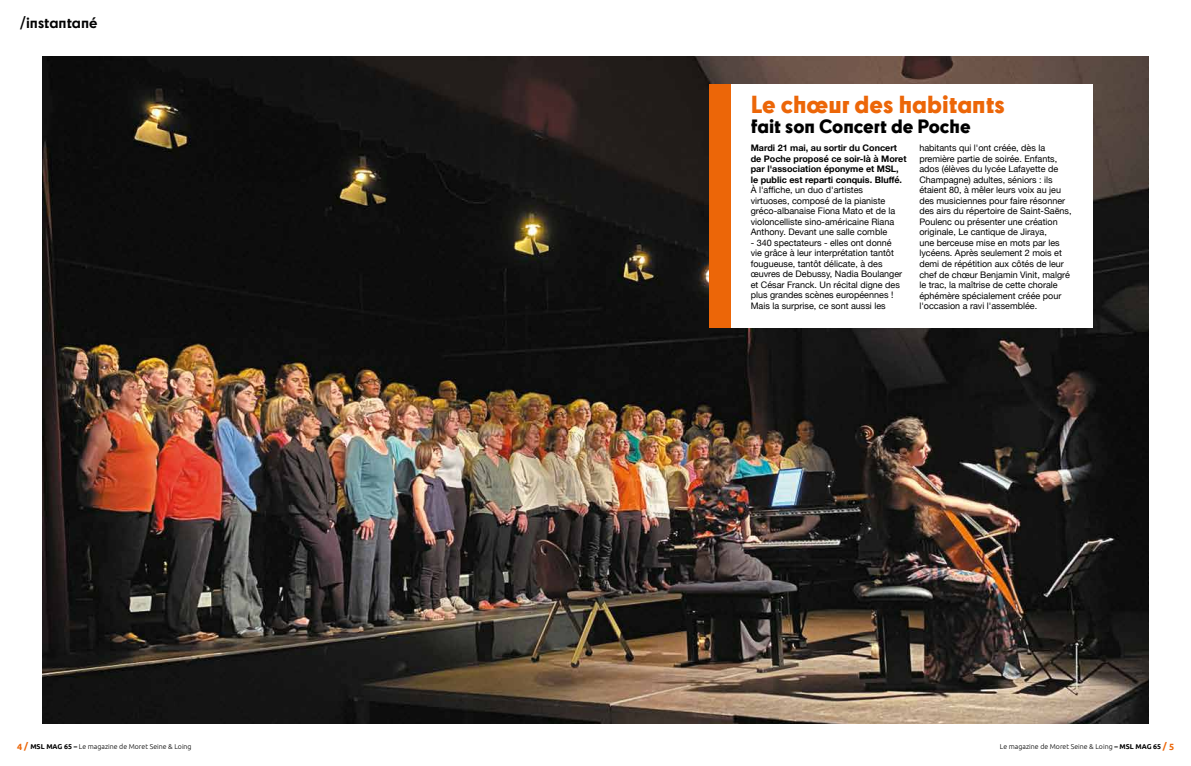
<style>
.page{position:relative;width:1191px;height:766px;background:#fff}
.page>*{position:absolute;margin:0;border:0;box-sizing:border-box;transform-origin:0 0}
.t1{font:800 23px "Cy";color:#ec6608}
.t2{font:800 18px "Cy";color:#000}
.t3{font:700 14px "Cy";color:#000}
.t4{font:9px/10.5px "Helvetica Neue";color:#000}
.t5{font:700 9px/10.5px "Helvetica Neue";color:#000}
.t6{font:300 7px "Ubuntu";color:#000}
.s1{font-weight:700;font-size:9px;color:#ec6608}
.s2{font-weight:700}
</style>
<div class="page">
<img style="left:43px;top:57px;width:1105px;height:666px">
<div style="left:709px;top:84px;width:383px;height:243px;background:#fff"></div>
<div style="left:709px;top:84px;width:22px;height:243px;background:#ec6608"></div>
<h3 class="t3" style="left:20px;top:12px;width:79px">/instantané</h3>
<p class="t6" style="left:17px;top:741px;width:176px"><span class="s1">4 /</span> <span class="s2">MSL MAG 65 –</span> Le magazine de Moret Seine &amp; Loing</p>
<h1 class="t1" style="left:750px;top:87px;width:256px">Le chœur des habitants</h1>
<h2 class="t2" style="left:750px;top:112px;width:221px">fait son Concert de Poche</h2>
<p class="t5" style="left:750px;top:143px;width:157px">Mardi 21 mai, au sortir du Concert de Poche proposé ce soir-là à Moret par l'association éponyme et MSL, le public est reparti conquis. Bluffé.</p>
<p class="t4" style="left:750px;top:185px;width:146px">À l'affiche, un duo d'artistes virtuoses, composé de la pianiste gréco-albanaise Fiona Mato et de la violoncelliste sino-américaine Riana Anthony. Devant une salle comble</p>
<p class="t4" style="left:750px;top:238px;width:153px">- 340 spectateurs - elles ont donné vie grâce à leur interprétation tantôt fougueuse, tantôt délicate, à des œuvres de Debussy, Nadia Boulanger et César Franck. Un récital digne des plus grandes scènes européennes !<br>Mais la surprise, ce sont aussi les</p>
<p class="t4" style="left:919px;top:143px;width:154px">habitants qui l'ont créée, dès la première partie de soirée. Enfants, ados (élèves du lycée Lafayette de Champagne) adultes, séniors : ils étaient 80, à mêler leurs voix au jeu des musiciennes pour faire résonner des airs du répertoire de Saint-Saëns, Poulenc ou présenter une création originale, Le cantique de Jiraya,<br>une berceuse mise en mots par les lycéens. Après seulement 2 mois et demi de répétition aux côtés de leur chef de chœur Benjamin Vinit, malgré le trac, la maîtrise de cette chorale éphémère spécialement créée pour l'occasion a ravi l'assemblée.</p>
<p class="t6" style="left:1000px;top:741px;width:176px">Le magazine de Moret Seine &amp; Loing <span class="s2">– MSL MAG 65</span> <span class="s1">/ 5</span></p>
</div>
